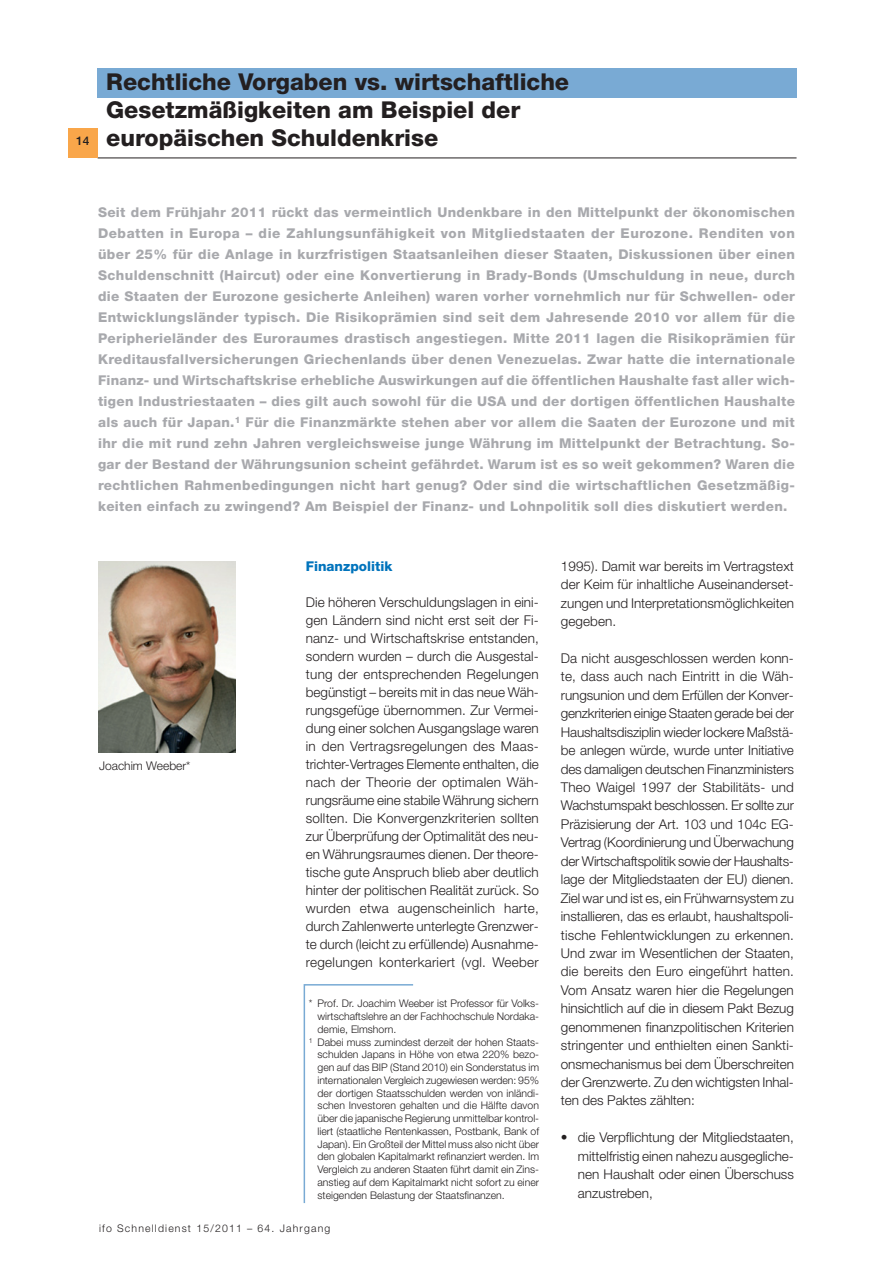
<style>
.page{position:relative;width:893px;height:1263px;background:#fff}
.page>*{position:absolute;margin:0;border:0;box-sizing:border-box;transform-origin:0 0}
.t1{font:800 23.25px/27.9px "Helvetica Neue LT Std";color:#231f20}
.t2{font:300 13.5px/18.5px "Helvetica Neue LT Std";color:#231f20;text-align:justify}
.t3{font:800 13.5px/21px "Helvetica Neue LT Std";letter-spacing:.025em;color:#a8a9ad;text-align:justify}
.t4{font:800 13.5px "Helvetica Neue LT Std";color:#0073bc}
.t5{font:300 12px "Helvetica Neue LT Std";color:#231f20}
.t6{font:500 12px "Helvetica Neue LT Std";color:#231f20}
.t7{font:300 10.5px "Helvetica Neue LT Std";color:#231f20}
.t8{font:300 10.5px "Helvetica Neue LT Std";letter-spacing:.11em;color:#231f20}
</style>
<div class="page">
<hr style="left:98px;top:158px;width:698px;height:1px;background:#231f20">
<div style="left:68px;top:128px;width:30px;height:29px;background:#f9a64a"></div>
<div style="left:97px;top:68px;width:699px;height:30px;background:#79aad4"></div>
<svg style="left:303px;top:984px;width:111px;height:220px"></svg>
<img style="left:99px;top:561px;width:136px;height:191px">
<p class="t6" style="left:76px;top:134px;width:15px">14</p>
<h1 class="t1" style="left:106px;top:70px;width:464px">Rechtliche Vorgaben vs. wirtschaftliche</h1>
<h1 class="t1" style="left:106px;top:98px;width:416px">Gesetzmäßigkeiten am Beispiel der europäischen Schuldenkrise</h1>
<p class="t3" style="left:98px;top:203px;width:698px">Seit dem Frühjahr 2011 rückt das vermeintlich Undenkbare in den Mittelpunkt der ökonomischen Debatten in Europa – die Zahlungsunfähigkeit von Mitgliedstaaten der Eurozone. Renditen von über 25% für die Anlage in kurzfristigen Staatsanleihen dieser Staaten, Diskussionen über einen Schuldenschnitt (Haircut) oder eine Konvertierung in Brady-Bonds (Umschuldung in neue, durch die Staaten der Eurozone gesicherte Anleihen) waren vorher vornehmlich nur für Schwellen- oder Entwicklungsländer typisch. Die Risikoprämien sind seit dem Jahresende 2010 vor allem für die Peripherieländer des Euroraumes drastisch angestiegen. Mitte 2011 lagen die Risikoprämien für Kreditausfallversicherungen Griechenlands über denen Venezuelas. Zwar hatte die internationale Finanz- und Wirtschaftskrise erhebliche Auswirkungen auf die öffentlichen Haushalte fast aller wich&shy;tigen Industriestaaten – dies gilt auch sowohl für die USA und der dortigen öffentlichen Haushalte als auch für Japan.<sup>1</sup> Für die Finanzmärkte stehen aber vor allem die Saaten der Eurozone und mit ihr die mit rund zehn Jahren vergleichsweise junge Währung im Mittelpunkt der Betrachtung. So&shy;gar der Bestand der Währungsunion scheint gefährdet. Warum ist es so weit gekommen? Waren die rechtlichen Rahmenbedingungen nicht hart genug? Oder sind die wirtschaftlichen Gesetzmäßig&shy;keiten einfach zu zwingend? Am Beispiel der Finanz- und Lohnpolitik soll dies diskutiert werden.</p>
<p class="t5" style="left:99px;top:761px;width:93px">Joachim Weeber*</p>
<p class="t4" style="left:306px;top:561px;width:88px">Finanzpolitik</p>
<p class="t2" style="left:306px;top:594px;width:235px;line-height:18px">Die höheren Verschuldungslagen in eini&shy;gen Ländern sind nicht erst seit der Fi&shy;nanz- und Wirtschaftskrise entstanden, sondern wurden – durch die Ausgestal&shy;tung der entsprechenden Regelungen begünstigt – bereits mit in das neue Wäh&shy;rungsgefüge übernommen. Zur Vermei&shy;dung einer solchen Ausgangslage waren in den Vertragsregelungen des Maas&shy;trichter-Vertrages Elemente enthalten, die nach der Theorie der optimalen Wäh&shy;rungsräume eine stabile Währung sichern sollten. Die Konvergenzkriterien sollten zur Überprüfung der Optimalität des neu&shy;en Währungsraumes dienen. Der theore&shy;tische gute Anspruch blieb aber deutlich hinter der politischen Realität zurück. So wurden etwa augenscheinlich harte, durch Zahlenwerte unterlegte Grenzwer&shy;te durch (leicht zu erfüllende) Ausnahme&shy;regelungen konterkariert (vgl. Weeber</p>
<p class="t7" style="left:309px;top:1000px;width:232px">* Prof. Dr. Joachim Weeber ist Professor für Volks-</p>
<p class="t7" style="left:317px;top:1013px;width:223px">wirtschaftslehre an der Fachhochschule Nordaka-</p>
<p class="t7" style="left:317px;top:1025px;width:80px">demie, Elmshorn.</p>
<p class="t7" style="left:309px;top:1038px;width:232px"><sup>1</sup> Dabei muss zumindest derzeit der hohen Staats-</p>
<p class="t7" style="left:317px;top:1051px;width:223px">schulden Japans in Höhe von etwa 220% bezo-</p>
<p class="t7" style="left:317px;top:1064px;width:223px">gen auf das BIP (Stand 2010) ein Sonderstatus im</p>
<p class="t7" style="left:317px;top:1076px;width:223px">internationalen Vergleich zugewiesen werden: 95%</p>
<p class="t7" style="left:317px;top:1089px;width:223px">der dortigen Staatsschulden werden von inländi-</p>
<p class="t7" style="left:317px;top:1102px;width:223px">schen Investoren gehalten und die Hälfte davon</p>
<p class="t7" style="left:317px;top:1115px;width:223px">über die japanische Regierung unmittelbar kontrol-</p>
<p class="t7" style="left:317px;top:1127px;width:223px">liert (staatliche Rentenkassen, Postbank, Bank of</p>
<p class="t7" style="left:317px;top:1140px;width:223px">Japan). Ein Großteil der Mittel muss also nicht über</p>
<p class="t7" style="left:317px;top:1153px;width:223px">den globalen Kapitalmarkt refinanziert werden. Im</p>
<p class="t7" style="left:317px;top:1166px;width:223px">Vergleich zu anderen Staaten führt damit ein Zins-</p>
<p class="t7" style="left:317px;top:1178px;width:223px">anstieg auf dem Kapitalmarkt nicht sofort zu einer</p>
<p class="t7" style="left:317px;top:1191px;width:189px">steigenden Belastung der Staatsfinanzen.</p>
<p class="t8" style="left:99px;top:1225px;width:233px">ifo Schnelldienst 15/2011 – 64. Jahrgang</p>
<p class="t2" style="left:561px;top:558px;width:235px">1995). Damit war bereits im Vertragstext der Keim für inhaltliche Auseinanderset&shy;zungen und Interpretationsmöglichkeiten gegeben.</p>
<p class="t2" style="left:561px;top:650px;width:235px">Da nicht ausgeschlossen werden konn&shy;te, dass auch nach Eintritt in die Wäh&shy;rungsunion und dem Erfüllen der Konver&shy;genzkriterien einige Staaten gerade bei der Haushaltsdisziplin wieder lockere Maßstä&shy;be anlegen würde, wurde unter Initiative des damaligen deutschen Finanzministers Theo Waigel 1997 der Stabilitäts- und Wachstumspakt beschlossen. Er sollte zur Präzisierung der Art. 103 und 104c EG-Vertrag (Koordinierung und Überwachung der Wirtschaftspolitik sowie der Haushalts&shy;lage der Mitgliedstaaten der EU) dienen.<br>Ziel war und ist es, ein Frühwarnsystem zu installieren, das es erlaubt, haushaltspoli&shy;tische Fehlentwicklungen zu erkennen.<br>Und zwar im Wesentlichen der Staaten, die bereits den Euro eingeführt hatten.<br>Vom Ansatz waren hier die Regelungen hinsichtlich auf die in diesem Pakt Bezug genommenen finanzpolitischen Kriterien stringenter und enthielten einen Sankti&shy;onsmechanismus bei dem Überschreiten der Grenzwerte. Zu den wichtigsten Inhal&shy;ten des Paktes zählten:</p>
<p class="t2" style="left:578px;top:1130px;width:218px;text-indent:-17px">• die Verpflichtung der Mitgliedstaaten, mittelfristig einen nahezu ausgegliche&shy;nen Haushalt oder einen Überschuss anzustreben,</p>
</div>
